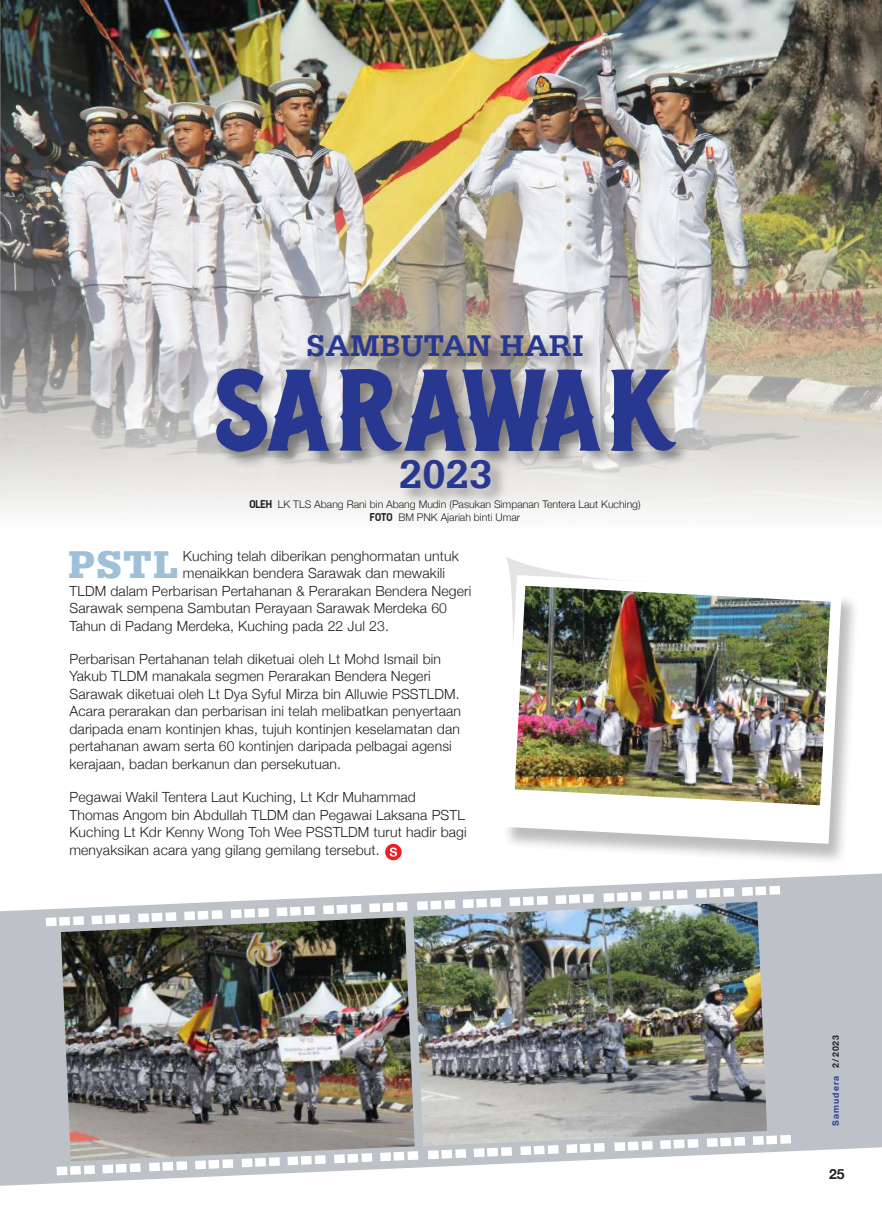
<style>
.page{position:relative;width:882px;height:1210px;background:#fff}
.page>*{position:absolute;margin:0;border:0;box-sizing:border-box;transform-origin:0 0}
.t1{font:115.85px "Black North Demo";color:#283890}
.t2{font:700 42px "Serifa Std";color:#283890}
.t3{font:900 40.77px "Serifa Std";color:#9ec0d8}
.t4{font:700 31.5px "Serifa Std";color:#283890}
.t5{font:300 14px/17.5px "Helvetica Neue";letter-spacing:.01em;color:#231f20}
.t6{font:700 14px "Helvetica Neue";color:#231f20}
.t7{font:300 10.5px/12.6px "Helvetica Neue";color:#231f20;text-align:center}
.t8{font:700 8.75px "Helvetica Neue";letter-spacing:.12em;color:#253f8e}
.s1{font-family:"Kotomi";font-weight:400}
.s2{color:#231f20}
</style>
<div class="page">
<img style="left:0;top:0;width:882px;height:515px">
<svg style="left:0;top:873px;width:882px;height:312px;fill:#bdc2c8"></svg>
<img style="left:61px;top:917px;width:354px;height:244px">
<img style="left:413px;top:901px;width:354px;height:245px">
<div style="left:46px;top:917px;width:11px;height:9px;background:#fff"></div>
<div style="left:59px;top:917px;width:11px;height:8px;background:#fff"></div>
<div style="left:73px;top:916px;width:11px;height:9px;background:#fff"></div>
<div style="left:91px;top:915px;width:11px;height:9px;background:#fff"></div>
<div style="left:105px;top:915px;width:11px;height:8px;background:#fff"></div>
<div style="left:119px;top:914px;width:11px;height:9px;background:#fff"></div>
<div style="left:138px;top:913px;width:11px;height:9px;background:#fff"></div>
<div style="left:151px;top:912px;width:11px;height:9px;background:#fff"></div>
<div style="left:165px;top:912px;width:11px;height:9px;background:#fff"></div>
<div style="left:184px;top:911px;width:11px;height:9px;background:#fff"></div>
<div style="left:198px;top:910px;width:10px;height:9px;background:#fff"></div>
<div style="left:212px;top:910px;width:10px;height:9px;background:#fff"></div>
<div style="left:231px;top:909px;width:11px;height:9px;background:#fff"></div>
<div style="left:244px;top:908px;width:11px;height:9px;background:#fff"></div>
<div style="left:258px;top:908px;width:11px;height:9px;background:#fff"></div>
<div style="left:277px;top:907px;width:10px;height:9px;background:#fff"></div>
<div style="left:290px;top:906px;width:11px;height:9px;background:#fff"></div>
<div style="left:304px;top:906px;width:11px;height:9px;background:#fff"></div>
<div style="left:323px;top:905px;width:11px;height:9px;background:#fff"></div>
<div style="left:337px;top:904px;width:10px;height:9px;background:#fff"></div>
<div style="left:351px;top:904px;width:10px;height:9px;background:#fff"></div>
<div style="left:369px;top:903px;width:11px;height:9px;background:#fff"></div>
<div style="left:383px;top:902px;width:11px;height:9px;background:#fff"></div>
<div style="left:397px;top:902px;width:11px;height:9px;background:#fff"></div>
<div style="left:417px;top:901px;width:11px;height:9px;background:#fff"></div>
<div style="left:430px;top:900px;width:11px;height:9px;background:#fff"></div>
<div style="left:444px;top:900px;width:11px;height:9px;background:#fff"></div>
<div style="left:463px;top:899px;width:11px;height:9px;background:#fff"></div>
<div style="left:476px;top:898px;width:11px;height:9px;background:#fff"></div>
<div style="left:490px;top:898px;width:11px;height:9px;background:#fff"></div>
<div style="left:509px;top:897px;width:11px;height:9px;background:#fff"></div>
<div style="left:523px;top:896px;width:11px;height:9px;background:#fff"></div>
<div style="left:537px;top:896px;width:11px;height:9px;background:#fff"></div>
<div style="left:556px;top:895px;width:10px;height:9px;background:#fff"></div>
<div style="left:569px;top:894px;width:11px;height:9px;background:#fff"></div>
<div style="left:583px;top:894px;width:11px;height:9px;background:#fff"></div>
<div style="left:604px;top:893px;width:10px;height:9px;background:#fff"></div>
<div style="left:617px;top:892px;width:11px;height:9px;background:#fff"></div>
<div style="left:631px;top:892px;width:11px;height:9px;background:#fff"></div>
<div style="left:649px;top:891px;width:11px;height:9px;background:#fff"></div>
<div style="left:663px;top:890px;width:11px;height:9px;background:#fff"></div>
<div style="left:677px;top:890px;width:11px;height:9px;background:#fff"></div>
<div style="left:696px;top:889px;width:11px;height:9px;background:#fff"></div>
<div style="left:709px;top:888px;width:11px;height:9px;background:#fff"></div>
<div style="left:723px;top:888px;width:11px;height:8px;background:#fff"></div>
<div style="left:742px;top:887px;width:11px;height:9px;background:#fff"></div>
<div style="left:755px;top:886px;width:11px;height:9px;background:#fff"></div>
<div style="left:769px;top:885px;width:11px;height:9px;background:#fff"></div>
<div style="left:57px;top:1166px;width:11px;height:9px;background:#fff"></div>
<div style="left:70px;top:1165px;width:11px;height:9px;background:#fff"></div>
<div style="left:84px;top:1165px;width:11px;height:9px;background:#fff"></div>
<div style="left:102px;top:1164px;width:11px;height:9px;background:#fff"></div>
<div style="left:116px;top:1163px;width:11px;height:9px;background:#fff"></div>
<div style="left:130px;top:1163px;width:11px;height:9px;background:#fff"></div>
<div style="left:149px;top:1162px;width:11px;height:9px;background:#fff"></div>
<div style="left:162px;top:1161px;width:11px;height:9px;background:#fff"></div>
<div style="left:176px;top:1161px;width:11px;height:9px;background:#fff"></div>
<div style="left:195px;top:1160px;width:11px;height:9px;background:#fff"></div>
<div style="left:208px;top:1159px;width:11px;height:9px;background:#fff"></div>
<div style="left:222px;top:1159px;width:11px;height:9px;background:#fff"></div>
<div style="left:242px;top:1158px;width:11px;height:9px;background:#fff"></div>
<div style="left:255px;top:1157px;width:11px;height:9px;background:#fff"></div>
<div style="left:269px;top:1157px;width:11px;height:9px;background:#fff"></div>
<div style="left:287px;top:1156px;width:11px;height:9px;background:#fff"></div>
<div style="left:301px;top:1155px;width:11px;height:9px;background:#fff"></div>
<div style="left:315px;top:1155px;width:11px;height:9px;background:#fff"></div>
<div style="left:334px;top:1154px;width:11px;height:9px;background:#fff"></div>
<div style="left:347px;top:1153px;width:11px;height:9px;background:#fff"></div>
<div style="left:361px;top:1153px;width:11px;height:9px;background:#fff"></div>
<div style="left:380px;top:1152px;width:11px;height:9px;background:#fff"></div>
<div style="left:393px;top:1151px;width:11px;height:9px;background:#fff"></div>
<div style="left:407px;top:1151px;width:11px;height:9px;background:#fff"></div>
<div style="left:428px;top:1150px;width:11px;height:9px;background:#fff"></div>
<div style="left:441px;top:1149px;width:11px;height:9px;background:#fff"></div>
<div style="left:455px;top:1149px;width:11px;height:9px;background:#fff"></div>
<div style="left:474px;top:1148px;width:11px;height:9px;background:#fff"></div>
<div style="left:487px;top:1147px;width:11px;height:9px;background:#fff"></div>
<div style="left:501px;top:1147px;width:11px;height:9px;background:#fff"></div>
<div style="left:520px;top:1146px;width:11px;height:9px;background:#fff"></div>
<div style="left:534px;top:1145px;width:11px;height:9px;background:#fff"></div>
<div style="left:548px;top:1145px;width:11px;height:9px;background:#fff"></div>
<div style="left:566px;top:1144px;width:11px;height:9px;background:#fff"></div>
<div style="left:580px;top:1143px;width:11px;height:9px;background:#fff"></div>
<div style="left:594px;top:1143px;width:11px;height:9px;background:#fff"></div>
<div style="left:614px;top:1142px;width:11px;height:9px;background:#fff"></div>
<div style="left:628px;top:1141px;width:11px;height:9px;background:#fff"></div>
<div style="left:642px;top:1141px;width:11px;height:8px;background:#fff"></div>
<div style="left:660px;top:1140px;width:11px;height:9px;background:#fff"></div>
<div style="left:674px;top:1139px;width:10px;height:9px;background:#fff"></div>
<div style="left:688px;top:1139px;width:10px;height:8px;background:#fff"></div>
<div style="left:707px;top:1138px;width:11px;height:9px;background:#fff"></div>
<div style="left:720px;top:1137px;width:11px;height:9px;background:#fff"></div>
<div style="left:734px;top:1136px;width:11px;height:9px;background:#fff"></div>
<div style="left:753px;top:1136px;width:11px;height:9px;background:#fff"></div>
<div style="left:766px;top:1135px;width:11px;height:9px;background:#fff"></div>
<div style="left:780px;top:1134px;width:11px;height:9px;background:#fff"></div>
<svg style="left:506px;top:557px;width:68px;height:18px"></svg>
<div style="left:502px;top:578px;width:358px;height:288px;background:#231f20;opacity:.3"></div>
<svg style="left:504px;top:575px;width:338px;height:269px"></svg>
<img style="left:515px;top:586px;width:316px;height:219px">
<img style="left:0;top:435px;width:1px;height:80px">
<div style="left:307px;top:333px;width:292px;height:41px;background:#231f20;opacity:.42"></div>
<div style="left:215px;top:367px;width:477px;height:102px;background:#231f20;opacity:.42"></div>
<div style="left:400px;top:458px;width:108px;height:48px;background:#231f20;opacity:.42"></div>
<div style="left:385px;top:844px;width:17px;height:16px;background:#ee1d23;border-radius:50%"></div>
<svg style="left:390px;top:847px;width:7px;height:9px"></svg>
<h3 class="t4" style="left:306px;top:327px;width:279px">SAMBUTAN HARI</h3>
<h1 class="t1" style="left:212px;top:366px;width:469px">SARAWAK</h1>
<h2 class="t2" style="left:399px;top:450px;width:95px">2023</h2>
<p class="t7" style="left:250px;top:497px;width:393px"><span class="s1">OLEH</span> LK TLS Abang Rani bin Abang Mudin (Pasukan Simpanan Tentera Laut Kuching)<br><span class="s1">FOTO</span> BM PNK Ajariah binti Umar</p>
<h3 class="t3" style="left:68px;top:541px;width:112px">PSTL</h3>
<p class="t5" style="left:183px;top:546px;width:277px">Kuching telah diberikan penghormatan untuk</p>
<p class="t5" style="left:183px;top:563px;width:264px">menaikkan bendera Sarawak dan mewakili</p>
<p class="t5" style="left:69px;top:581px;width:403px">TLDM dalam Perbarisan Pertahanan &amp; Perarakan Bendera Negeri</p>
<p class="t5" style="left:69px;top:598px;width:379px">Sarawak sempena Sambutan Perayaan Sarawak Merdeka 60</p>
<p class="t5" style="left:69px;top:616px;width:321px">Tahun di Padang Merdeka, Kuching pada 22 Jul 23.</p>
<p class="t5" style="left:69px;top:649px;width:393px">Perbarisan Pertahanan telah diketuai oleh Lt Mohd Ismail bin Yakub TLDM manakala segmen Perarakan Bendera Negeri Sarawak diketuai oleh Lt Dya Syful Mirza bin Alluwie PSSTLDM.<br>Acara perarakan dan perbarisan ini telah melibatkan penyertaan daripada enam kontinjen khas, tujuh kontinjen keselamatan dan pertahanan awam serta 60 kontinjen daripada pelbagai agensi kerajaan, badan berkanun dan persekutuan.</p>
<p class="t5" style="left:69px;top:787px;width:399px">Pegawai Wakil Tentera Laut Kuching, Lt Kdr Muhammad Thomas Angom bin Abdullah TLDM dan Pegawai Laksana PSTL Kuching Lt Kdr Kenny Wong Toh Wee PSSTLDM turut hadir bagi menyaksikan acara yang gilang gemilang tersebut.</p>
<p class="t8" style="left:829px;top:1125px;width:92px;rotate:-90deg">Samudera <span class="s2">2/2023</span></p>
<p class="t6" style="left:829px;top:1162px;width:17px">25</p>
</div>
